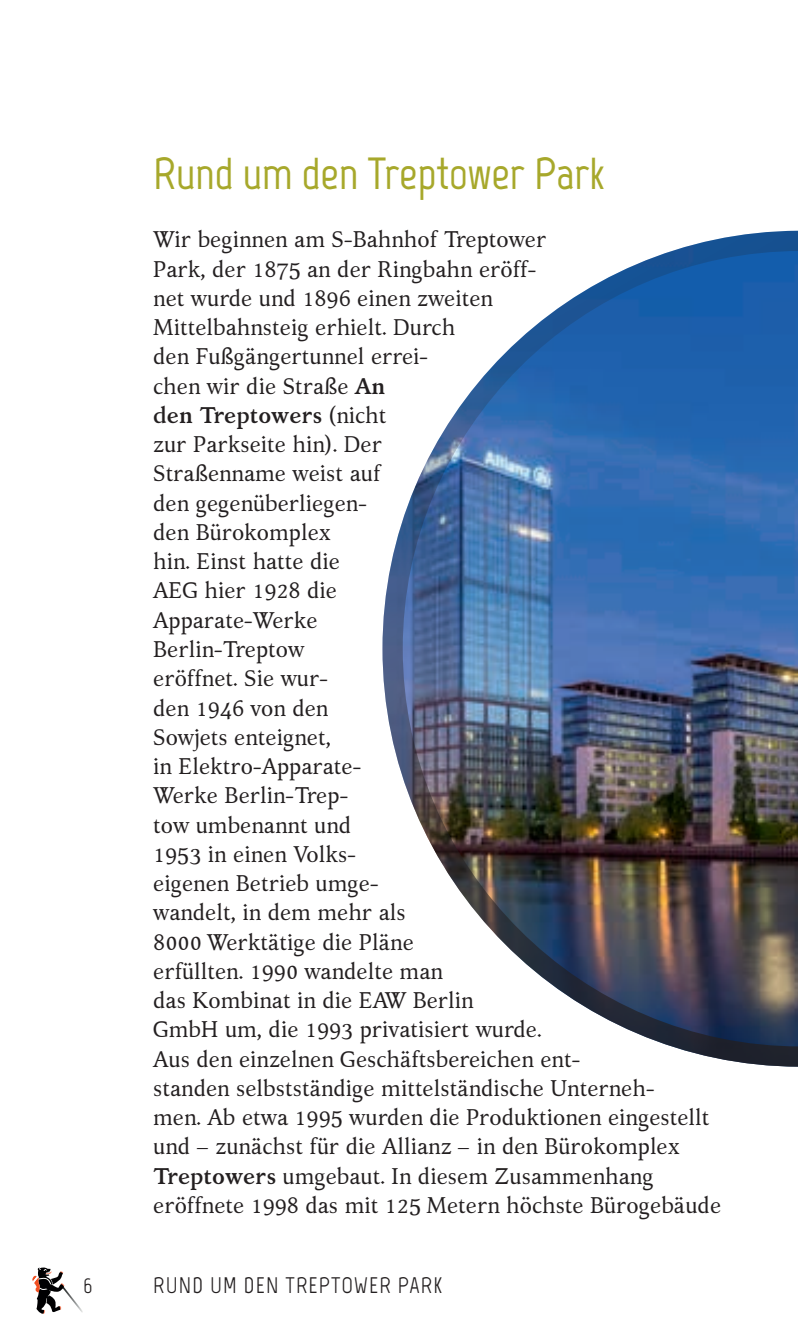
<style>
.page{position:relative;width:798px;height:1340px;background:#fff}
.page>*{position:absolute;margin:0;border:0;box-sizing:border-box;transform-origin:0 0}
.Kapitelüberschrift{font:700 45px "Marvel";color:#a7a82b}
.Copy{font:22.5px/29.2px "Kelvinch";letter-spacing:-.005em;color:#231f20}
.t1{font:22.5px "Marvel";letter-spacing:.05em;color:#231f20}
.s1{font-weight:700}
</style>
<div class="page">
<svg style="left:32px;top:1267px;width:51px;height:47px"></svg>
<img style="left:382px;top:231px;width:415px;height:835px">
<p class="t1" style="left:83px;top:1271px;width:11px">6</p>
<p class="Kapitelüberschrift" style="left:153px;top:146px;width:453px">Rund um den Treptower Park</p>
<p class="Copy" style="left:153px;top:225px;width:569px">Wir beginnen am S-Bahnhof Treptower<br>Park, der 1875 an der Ringbahn eröff-<br>net wurde und 1896 einen zweiten<br>Mittelbahnsteig erhielt. Durch<br>den Fußgängertunnel errei-<br>chen wir die Straße <span class="s1">An<br>den Treptowers</span> (nicht<br>zur Parkseite hin). Der<br>Straßenname weist auf<br>den gegenüberliegen-<br>den Bürokomplex<br>hin. Einst hatte die<br>AEG hier 1928 die<br>Apparate-Werke<br>Berlin-Treptow<br>eröffnet. Sie wur-<br>den 1946 von den<br>Sowjets enteignet,<br>in Elektro-Apparate-<br>Werke Berlin-Trep-<br>tow umbenannt und<br>1953 in einen Volks-<br>eigenen Betrieb umge-<br>wandelt, in dem mehr als<br>8000 Werktätige die Pläne<br>erfüllten. 1990 wandelte man<br>das Kombinat in die EAW Berlin<br>GmbH um, die 1993 privatisiert wurde.<br>Aus den einzelnen Geschäftsbereichen ent-<br>standen selbstständige mittelständische Unterneh-<br>men. Ab etwa 1995 wurden die Produktionen eingestellt und – zunächst für die Allianz – in den Bürokomplex<br><span class="s1">Treptowers</span> umgebaut. In diesem Zusammenhang eröffnete 1998 das mit 125 Metern höchste Bürogebäude</p>
<p class="t1" style="left:153px;top:1271px;width:290px">RUND UM DEN TREPTOWER PARK</p>
</div>
